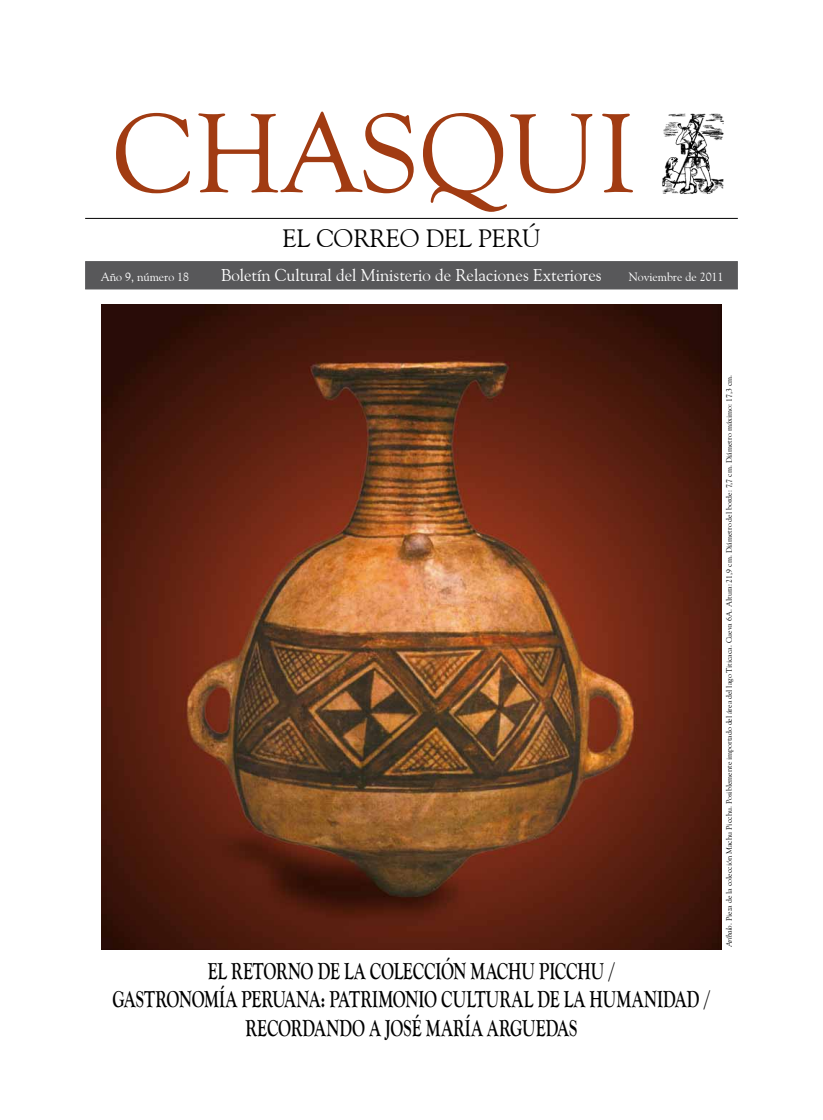
<style>
.page{position:relative;width:823px;height:1120px;background:#fff}
.page>*{position:absolute;margin:0;border:0;box-sizing:border-box;transform-origin:0 0}
.t1{font:116px "Goudy Old Style T";color:#a13b12}
.t2{font:25px "Goudy Old Style BT";color:#000}
.t3{font:700 24px/28.8px "Goudy Old Style T";color:#000;text-align:center;scale:.7 1}
.t4{font:17px "Goudy Old Style BT";color:#fff}
.t5{font:12px "Goudy Old Style BT";color:#fff}
.t6{font:7.8px "Goudy Std";color:#000}
.s1{font-style:italic}
</style>
<div class="page">
<div style="left:85px;top:261px;width:652px;height:28px;background:#58585a;border:1px solid #58585a"></div>
<img style="left:662px;top:113px;width:62px;height:81px">
<hr style="left:85px;top:218px;width:652px;height:1px;background:#000">
<img style="left:101px;top:304px;width:620px;height:646px">
<h1 class="t1" style="left:111px;top:90px;width:525px">CHASQUI</h1>
<h2 class="t2" style="left:282px;top:223px;width:259px">EL CORREO DEL PERÚ</h2>
<h3 class="t5" style="left:101px;top:270px;width:90px">Año 9, número 18</h3>
<h3 class="t4" style="left:221px;top:265px;width:382px">Boletín Cultural del Ministerio de Relaciones Exteriores</h3>
<h3 class="t5" style="left:628px;top:270px;width:96px">Noviembre de 2011</h3>
<h3 class="t3" style="left:112px;top:956px;width:855px">EL RETORNO DE LA COLECCIÓN MACHU PICCHU /<br>GASTRONOMÍA PERUANA: PATRIMONIO CULTURAL DE LA HUMANIDAD /<br>RECORDANDO A JOSÉ MARÍA ARGUEDAS</h3>
<p class="t6" style="left:723px;top:947px;width:574px;rotate:-90deg"><span class="s1">Aríbalo</span>. Pieza de la colección Machu Picchu. Posiblemente importado del área del lago Titicaca. Cueva 6A. Altura: 21,9 cm. Diámetro del borde: 7,7 cm. Diámetro máximo: 17,3 cm.</p>
</div>
